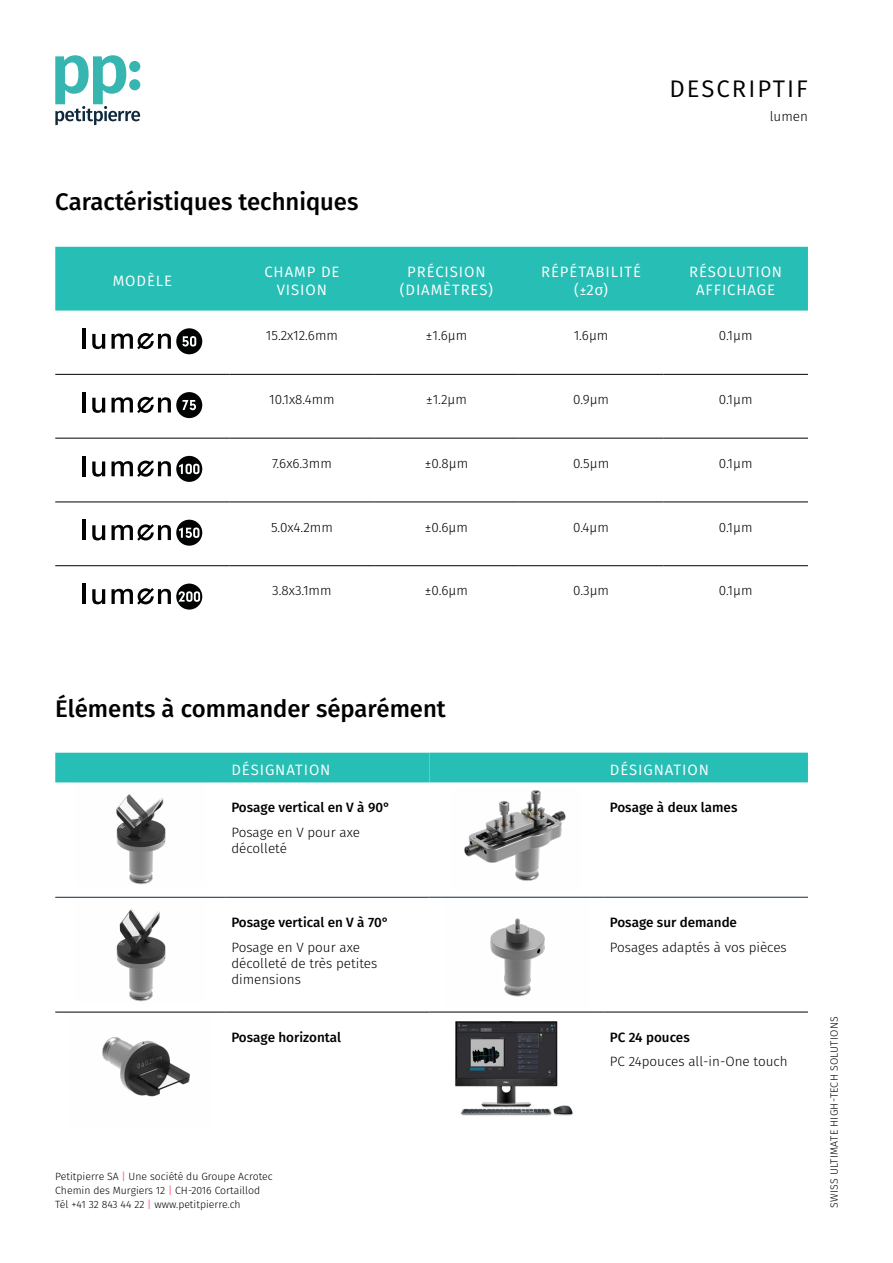
<style>
.page{position:relative;width:893px;height:1263px;background:#fff}
.page>*{position:absolute;margin:0;border:0;box-sizing:border-box;transform-origin:0 0}
.t1{font:500 24px "Fira Sans";color:#000}
.t2{font:24px "Fira Sans";letter-spacing:.085em;color:#000}
.t3{font:15px/18px "Fira Sans";letter-spacing:.06em;color:#fff;text-align:center}
.t4{font:300 13.5px/16.2px "Fira Sans";color:#000}
.t5{font:500 13.5px "Fira Sans";color:#000}
.t6{font:300 10.65px "Fira Sans";letter-spacing:.02em;color:#000}
.t7{font:300 10.5px/13.6px "Fira Sans";color:#000}
.s1{font-size:13.5px}
.s2{font-weight:400;color:#ff5772}
</style>
<div class="page">
<svg style="left:55px;top:55px;width:85px;height:70px"></svg>
<hr style="left:55px;top:1012px;width:170px;height:1px;background:#000">
<hr style="left:225px;top:1012px;width:204px;height:1px;background:#000">
<hr style="left:55px;top:897px;width:170px;height:1px;background:#10293c">
<hr style="left:225px;top:897px;width:204px;height:1px;background:#10293c">
<img style="left:76px;top:782px;width:129px;height:103px">
<img style="left:116px;top:909px;width:50px;height:93px">
<img style="left:69px;top:1012px;width:143px;height:85px">
<div style="left:55px;top:753px;width:753px;height:29px;background:#27beb5"></div>
<hr style="left:429px;top:1012px;width:175px;height:1px;background:#000">
<hr style="left:604px;top:1012px;width:204px;height:1px;background:#000">
<hr style="left:429px;top:897px;width:175px;height:1px;background:#10293c">
<hr style="left:604px;top:897px;width:204px;height:1px;background:#10293c">
<img style="left:464px;top:790px;width:102px;height:91px">
<img style="left:445px;top:897px;width:144px;height:100px">
<img style="left:456px;top:1022px;width:117px;height:94px">
<div style="left:55px;top:247px;width:753px;height:64px;background:#27beb5"></div>
<hr style="left:55px;top:374px;width:175px;height:1px;background:#000">
<hr style="left:230px;top:374px;width:144px;height:1px;background:#000">
<hr style="left:374px;top:374px;width:145px;height:1px;background:#000">
<hr style="left:519px;top:374px;width:144px;height:1px;background:#000">
<hr style="left:663px;top:374px;width:145px;height:1px;background:#000">
<hr style="left:55px;top:438px;width:175px;height:1px;background:#000">
<hr style="left:230px;top:438px;width:144px;height:1px;background:#000">
<hr style="left:374px;top:438px;width:145px;height:1px;background:#000">
<hr style="left:519px;top:438px;width:144px;height:1px;background:#000">
<hr style="left:663px;top:438px;width:145px;height:1px;background:#000">
<hr style="left:55px;top:501px;width:175px;height:1px;background:#000">
<hr style="left:230px;top:501px;width:144px;height:1px;background:#000">
<hr style="left:374px;top:501px;width:145px;height:1px;background:#000">
<hr style="left:519px;top:501px;width:144px;height:1px;background:#000">
<hr style="left:663px;top:501px;width:145px;height:1px;background:#000">
<hr style="left:55px;top:565px;width:175px;height:1px;background:#000">
<hr style="left:230px;top:565px;width:144px;height:1px;background:#000">
<hr style="left:374px;top:565px;width:145px;height:1px;background:#000">
<hr style="left:519px;top:565px;width:144px;height:1px;background:#000">
<hr style="left:663px;top:565px;width:145px;height:1px;background:#000">
<hr style="left:83px;top:328px;width:3px;height:21px;background:#010202">
<svg style="left:92px;top:334px;width:13px;height:15px"></svg>
<svg style="left:112px;top:328px;width:90px;height:26px"></svg>
<hr style="left:83px;top:392px;width:3px;height:20px;background:#010202">
<svg style="left:92px;top:398px;width:13px;height:15px"></svg>
<svg style="left:112px;top:392px;width:90px;height:26px"></svg>
<hr style="left:83px;top:456px;width:3px;height:20px;background:#010202">
<svg style="left:92px;top:461px;width:13px;height:16px"></svg>
<svg style="left:112px;top:456px;width:90px;height:26px"></svg>
<hr style="left:83px;top:520px;width:3px;height:20px;background:#010202">
<svg style="left:92px;top:525px;width:13px;height:15px"></svg>
<svg style="left:112px;top:520px;width:90px;height:26px"></svg>
<hr style="left:83px;top:584px;width:3px;height:20px;background:#010202">
<svg style="left:92px;top:589px;width:13px;height:15px"></svg>
<svg style="left:112px;top:584px;width:90px;height:26px"></svg>
<h1 class="t1" style="left:55px;top:182px;width:305px">Caractéristiques techniques</h1>
<h1 class="t2" style="left:669px;top:70px;width:140px">DESCRIPTIF</h1>
<p class="t4" style="left:770px;top:108px;width:40px">lumen</p>
<p class="t3" style="left:113px;top:271px;width:61px">MODÈLE</p>
<p class="t3" style="left:264px;top:262px;width:77px">CHAMP DE<br>VISION</p>
<p class="t3" style="left:400px;top:262px;width:95px">PRÉCISION (DIAMÈTRES)</p>
<p class="t3" style="left:541px;top:262px;width:101px">RÉPÉTABILITÉ (<span class="s1">±</span>2σ)</p>
<p class="t3" style="left:689px;top:262px;width:95px">RÉSOLUTION<br>AFFICHAGE</p>
<p class="t4" style="left:266px;top:327px;width:74px">15.2x12.6mm</p>
<p class="t4" style="left:426px;top:327px;width:43px">±1.6µm</p>
<p class="t4" style="left:574px;top:327px;width:36px">1.6µm</p>
<p class="t4" style="left:719px;top:327px;width:35px">0.1µm</p>
<p class="t4" style="left:269px;top:391px;width:67px">10.1x8.4mm</p>
<p class="t4" style="left:426px;top:391px;width:42px">±1.2µm</p>
<p class="t4" style="left:573px;top:391px;width:38px">0.9µm</p>
<p class="t4" style="left:719px;top:391px;width:35px">0.1µm</p>
<p class="t4" style="left:272px;top:455px;width:61px">7.6x6.3mm</p>
<p class="t4" style="left:425px;top:455px;width:45px">±0.8µm</p>
<p class="t4" style="left:573px;top:455px;width:38px">0.5µm</p>
<p class="t4" style="left:719px;top:455px;width:35px">0.1µm</p>
<p class="t4" style="left:271px;top:519px;width:63px">5.0x4.2mm</p>
<p class="t4" style="left:425px;top:519px;width:45px">±0.6µm</p>
<p class="t4" style="left:573px;top:519px;width:37px">0.4µm</p>
<p class="t4" style="left:719px;top:519px;width:35px">0.1µm</p>
<p class="t4" style="left:272px;top:582px;width:61px">3.8x3.1mm</p>
<p class="t4" style="left:425px;top:582px;width:45px">±0.6µm</p>
<p class="t4" style="left:573px;top:582px;width:38px">0.3µm</p>
<p class="t4" style="left:719px;top:582px;width:35px">0.1µm</p>
<h1 class="t1" style="left:55px;top:689px;width:392px">Éléments à commander séparément</h1>
<p class="t3" style="left:231px;top:760px;width:101px">DÉSIGNATION</p>
<p class="t5" style="left:231px;top:796px;width:160px">Posage vertical en V à 90°</p>
<p class="t4" style="left:231px;top:824px;width:130px">Posage en V pour axe décolleté</p>
<p class="t5" style="left:231px;top:911px;width:159px">Posage vertical en V à 70°</p>
<p class="t4" style="left:231px;top:939px;width:147px">Posage en V pour axe décolleté de très petites dimensions</p>
<p class="t5" style="left:231px;top:1026px;width:111px">Posage horizontal</p>
<p class="t7" style="left:55px;top:1170px;width:219px">Petitpierre SA <span class="s2">|</span> Une société du Groupe Acrotec<br>Chemin des Murgiers 12 <span class="s2">|</span> CH-2016 Cortaillod<br>Tél +41 32 843 44 22 <span class="s2">|</span> www.petitpierre.ch</p>
<p class="t3" style="left:610px;top:760px;width:101px">DÉSIGNATION</p>
<p class="t5" style="left:610px;top:796px;width:129px">Posage à deux lames</p>
<p class="t5" style="left:610px;top:911px;width:129px">Posage sur demande</p>
<p class="t4" style="left:610px;top:939px;width:178px">Posages adaptés à vos pièces</p>
<p class="t5" style="left:610px;top:1026px;width:81px">PC 24 pouces</p>
<p class="t4" style="left:610px;top:1053px;width:179px">PC 24pouces all-in-One touch</p>
<p class="t6" style="left:826px;top:1208px;width:193px;rotate:-90deg">SWISS ULTIMATE HIGH-TECH SOLUTIONS</p>
</div>
